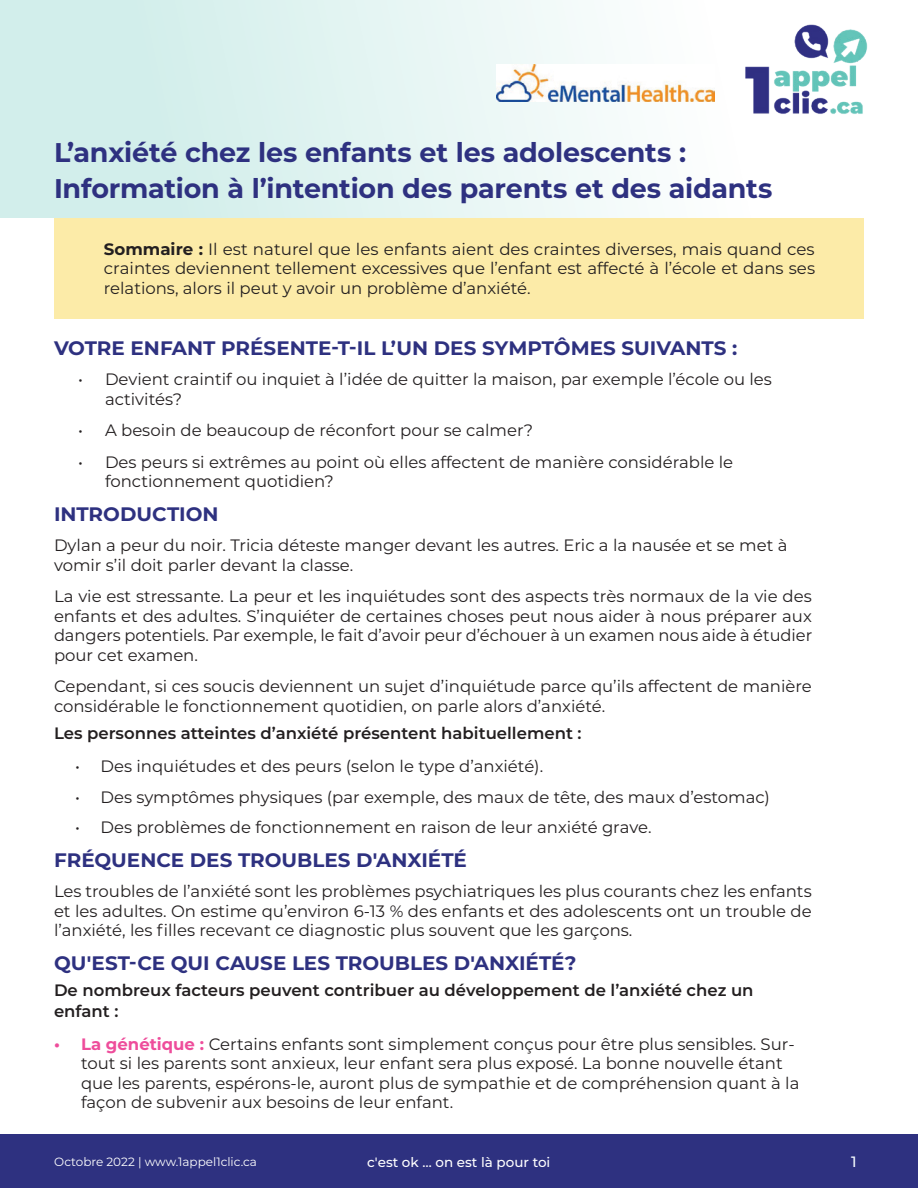
<style>
.page{position:relative;width:918px;height:1188px;background:#fff}
.page>*{position:absolute;margin:0;border:0;box-sizing:border-box;transform-origin:0 0}
.t1{font:700 27px/36px "Montserrat";letter-spacing:-.01em;color:#2e3180}
.t2{font:700 19.5px "Montserrat";color:#2e3180}
.t3{font:16.5px/19.5px "Montserrat";color:#231f20}
.bullet_title{font:600 16.5px/21px "Montserrat";color:#231f20}
.t4{font:500 15px "Montserrat";color:#f5fbfe}
.t5{font:500 13.5px "Montserrat";color:#fff}
.t6{font:12px "Montserrat";color:#fff}
.s1{font-weight:700}
.s2{font-weight:700;color:#ee4d9b}
</style>
<div class="page">
<div style="left:1px;top:1px;width:917px;height:217px;background:linear-gradient(to right,#ccece8,#fff)"></div>
<div style="left:0;top:1134px;width:918px;height:54px;background:#2e3180"></div>
<img style="left:497px;top:64px;width:218px;height:38px">
<img style="left:715px;top:1px;width:182px;height:156px">
<div style="left:54px;top:218px;width:810px;height:100px;background:#fceba8"></div>
<h1 class="t1" style="left:54px;top:133px;width:720px">L’anxiété chez les enfants et les adolescents :<br>Information à l’intention des parents et des aidants</h1>
<p class="t3" style="left:104px;top:238px;width:713px;text-align:justify"><span class="s1">Sommaire :</span> Il est naturel que les enfants aient des craintes diverses, mais quand ces craintes deviennent tellement excessives que l’enfant est affecté à l’école et dans ses relations, alors il peut y avoir un problème d’anxiété.</p>
<p class="t2" style="left:54px;top:334px;width:685px">VOTRE ENFANT PRÉSENTE-T-IL L’UN DES SYMPTÔMES SUIVANTS :</p>
<p class="t3" style="left:105px;top:369px;width:668px;text-indent:-27px">• Devient craintif ou inquiet à l’idée de quitter la maison, par exemple l’école ou les activités?</p>
<p class="t3" style="left:78px;top:420px;width:457px">• A besoin de beaucoup de réconfort pour se calmer?</p>
<p class="t3" style="left:105px;top:452px;width:630px;text-indent:-27px">• Des peurs si extrêmes au point où elles affectent de manière considérable le fonctionnement quotidien?</p>
<p class="t2" style="left:54px;top:500px;width:166px">INTRODUCTION</p>
<p class="t3" style="left:54px;top:535px;width:735px">Dylan a peur du noir. Tricia déteste manger devant les autres. Eric a la nausée et se met à vomir s’il doit parler devant la classe.</p>
<p class="t3" style="left:54px;top:586px;width:760px;text-align:justify">La vie est stressante. La peur et les inquiétudes sont des aspects très normaux de la vie des enfants et des adultes. S’inquiéter de certaines choses peut nous aider à nous préparer aux dangers potentiels. Par exemple, le fait d’avoir peur d’échouer à un examen nous aide à étudier pour cet examen.</p>
<p class="t3" style="left:54px;top:676px;width:759px">Cependant, si ces soucis deviennent un sujet d’inquiétude parce qu’ils affectent de manière considérable le fonctionnement quotidien, on parle alors d’anxiété.</p>
<h2 class="bullet_title" style="left:54px;top:722px;width:529px">Les personnes atteintes d’anxiété présentent habituellement :</h2>
<p class="t3" style="left:75px;top:756px;width:470px">• Des inquiétudes et des peurs (selon le type d’anxiété).</p>
<p class="t3" style="left:75px;top:787px;width:696px">• Des symptômes physiques (par exemple, des maux de tête, des maux d’estomac)</p>
<p class="t3" style="left:75px;top:817px;width:578px">• Des problèmes de fonctionnement en raison de leur anxiété grave.</p>
<p class="t2" style="left:54px;top:846px;width:415px">FRÉQUENCE DES TROUBLES D'ANXIÉTÉ</p>
<p class="t3" style="left:54px;top:881px;width:759px;text-align:justify">Les troubles de l’anxiété sont les problèmes psychiatriques les plus courants chez les enfants et les adultes. On estime qu’environ 6-13 % des enfants et des adolescents ont un trouble de l’anxiété, les filles recevant ce diagnostic plus souvent que les garçons.</p>
<p class="t2" style="left:54px;top:949px;width:524px">QU'EST-CE QUI CAUSE LES TROUBLES D'ANXIÉTÉ?</p>
<h2 class="bullet_title" style="left:54px;top:979px;width:701px">De nombreux facteurs peuvent contribuer au développement de l’anxiété chez un enfant :</h2>
<p class="t3" style="left:81px;top:1033px;width:720px;text-indent:-27px"><span class="s2">• La génétique :</span> Certains enfants sont simplement conçus pour être plus sensibles. Sur&shy;tout si les parents sont anxieux, leur enfant sera plus exposé. La bonne nouvelle étant que les parents, espérons-le, auront plus de sympathie et de compréhension quant à la façon de subvenir aux besoins de leur enfant.</p>
<p class="t6" style="left:54px;top:1154px;width:204px">Octobre 2022 | www.1appel1clic.ca</p>
<p class="t5" style="left:367px;top:1153px;width:185px">c'est ok … on est là pour toi</p>
<p class="t4" style="left:851px;top:1151px;width:7px">1</p>
</div>
